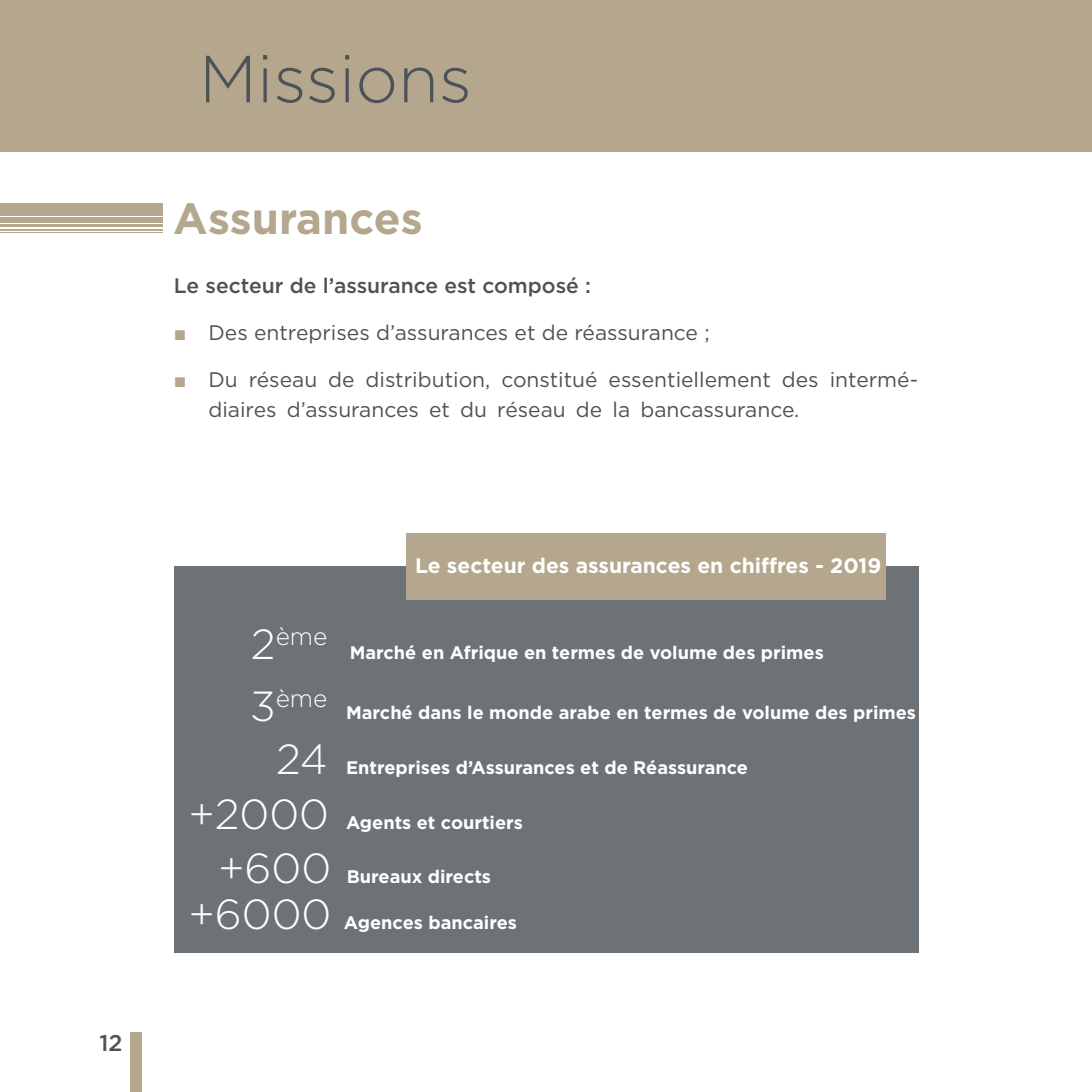
<style>
.page{position:relative;width:1092px;height:1092px;background:#fff}
.page>*{position:absolute;margin:0;border:0;box-sizing:border-box;transform-origin:0 0}
.t1{font:300 66.5px "Gotham";color:#4d5257}
.t2{font:700 43.75px "Gotham";color:#b4a78d}
.t3{font:300 42px/54.2px "Gotham";color:#fff;text-align:right}
.t4{font:300 24.5px "Gotham";color:#fff}
.t5{font:500 22.75px "Gotham";color:#4d5257}
.t6{font:21px/29.8px "Gotham";color:#4d5257}
.t7{font:700 21px "Gotham";color:#fff}
.t8{font:500 21px "Gotham";color:#4d5257}
.t9{font:700 18.2px "Gotham";color:#fff}
.s1{font-family:"Arial";color:#b4a78d}
.s2{font-size:42px}
</style>
<div class="page">
<div style="left:0;top:0;width:1091px;height:151px;background:#b4a78d"></div>
<div style="left:0;top:203px;width:162px;height:13px;background:#b4a78d"></div>
<div style="left:0;top:217px;width:162px;height:6px;background:#b4a78d"></div>
<hr style="left:0;top:224px;width:162px;height:3px;background:#b4a78d">
<hr style="left:0;top:229px;width:162px;height:1px;background:#b4a78d">
<hr style="left:0;top:232px;width:162px;height:1px;background:#b4a78d">
<div style="left:130px;top:1032px;width:12px;height:59px;background:#b4a78d"></div>
<div style="left:174px;top:567px;width:744px;height:385px;background:#6c7276"></div>
<div style="left:406px;top:534px;width:479px;height:65px;background:#b4a78d"></div>
<h1 class="t1" style="left:199px;top:37px;width:274px">Missions</h1>
<h2 class="t2" style="left:174px;top:189px;width:250px">Assurances</h2>
<p class="t8" style="left:174px;top:271px;width:419px">Le secteur de l’assurance est composé :</p>
<p class="t6" style="left:174px;top:317px;width:537px"><span class="s1">■</span> Des entreprises d’assurances et de réassurance ;</p>
<p class="t6" style="left:208px;top:364px;width:711px;text-indent:-35px"><span class="s1">■</span> Du réseau de distribution, constitué essentiellement des intermé&shy;diaires d’assurances et du réseau de la bancassurance.</p>
<p class="t5" style="left:99px;top:1027px;width:24px">12</p>
<p class="t7" style="left:415px;top:551px;width:468px">Le secteur des assurances en chiffres - 2019</p>
<h3 class="t4" style="left:251px;top:621px;width:78px"><span class="s2">2</span>ème</h3>
<h3 class="t4" style="left:250px;top:682px;width:79px"><span class="s2">3</span>ème</h3>
<h3 class="t3" style="left:189px;top:731px;width:142px">24 +2000</h3>
<h3 class="t3" style="left:218px;top:839px;width:114px">+600</h3>
<h3 class="t3" style="left:189px;top:885px;width:144px">+6000</h3>
<p class="t9" style="left:350px;top:640px;width:475px">Marché en Afrique en termes de volume des primes</p>
<p class="t9" style="left:346px;top:700px;width:571px">Marché dans le monde arabe en termes de volume des primes</p>
<p class="t9" style="left:346px;top:755px;width:403px">Entreprises d’Assurances et de Réassurance</p>
<p class="t9" style="left:346px;top:810px;width:178px">Agents et courtiers</p>
<p class="t9" style="left:347px;top:864px;width:146px">Bureaux directs</p>
<p class="t9" style="left:344px;top:910px;width:174px">Agences bancaires</p>
</div>
